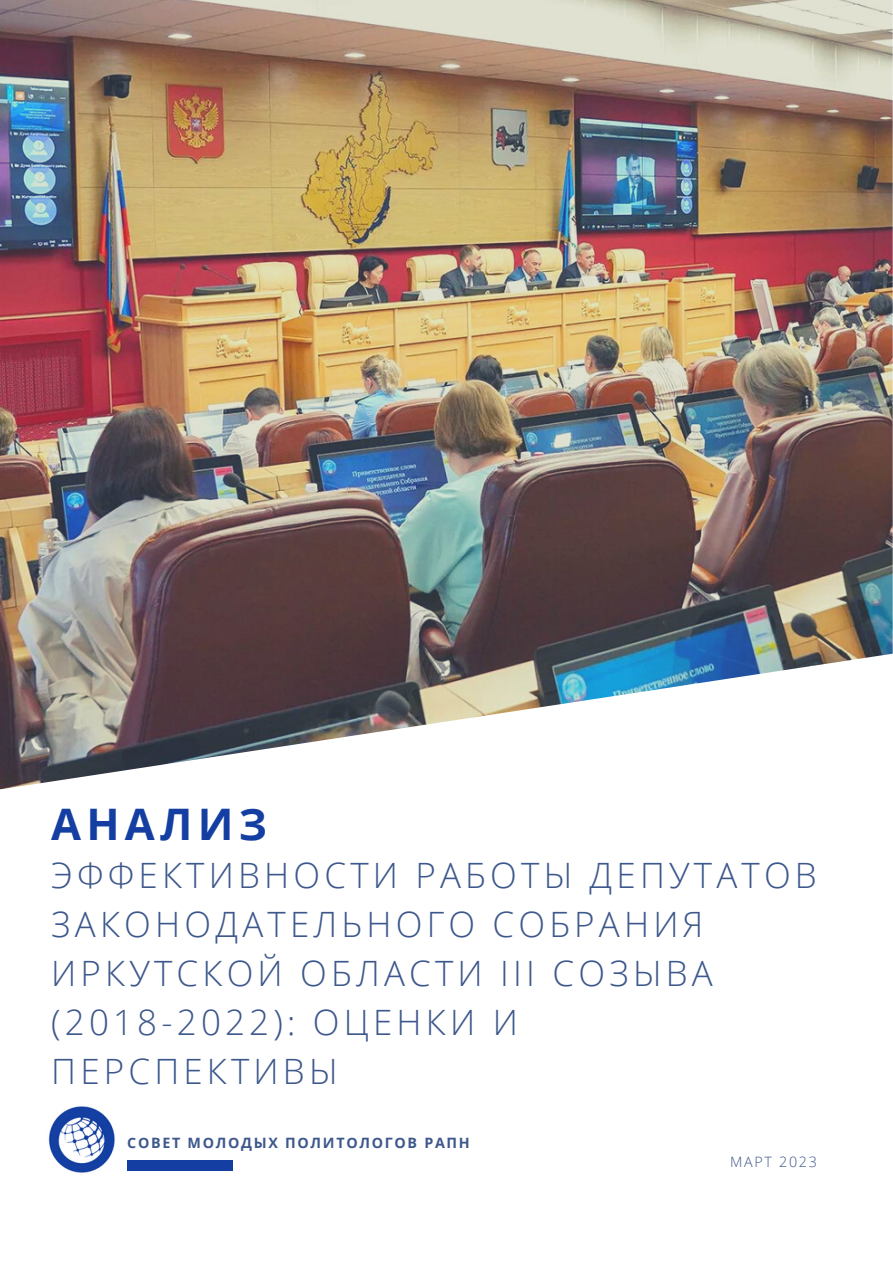
<style>
.page{position:relative;width:893px;height:1264px;background:#fff}
.page>*{position:absolute;margin:0;border:0;box-sizing:border-box;transform-origin:0 0}
.t1{font:700 43.5px "Open Sans";letter-spacing:.12em;color:#143ea2}
.t2{font:300 34.95px/48.9px "Open Sans";letter-spacing:.12em;color:#3d588c}
.t3{font:700 14.25px "Open Sans";letter-spacing:.12em;color:#3d588c}
.t4{font:300 14.25px "Open Sans";letter-spacing:.12em;color:#3d588c}
</style>
<div class="page">
<img style="left:0;top:0;width:892px;height:790px">
<img style="left:48px;top:1106px;width:67px;height:67px">
<div style="left:127px;top:1160px;width:106px;height:10px;background:#143ea2"></div>
<p class="t1" style="left:51px;top:793px;width:217px">АНАЛИЗ</p>
<p class="t2" style="left:51px;top:850px;width:767px">ЭФФЕКТИВНОСТИ РАБОТЫ ДЕПУТАТОВ<br>ЗАКОНОДАТЕЛЬНОГО СОБРАНИЯ<br>ИРКУТСКОЙ ОБЛАСТИ III СОЗЫВА (2018-2022): ОЦЕНКИ И<br>ПЕРСПЕКТИВЫ</p>
<p class="t3" style="left:127px;top:1132px;width:344px">СОВЕТ МОЛОДЫХ ПОЛИТОЛОГОВ РАПН</p>
<p class="t4" style="left:730px;top:1152px;width:88px">МАРТ 2023</p>
</div>
